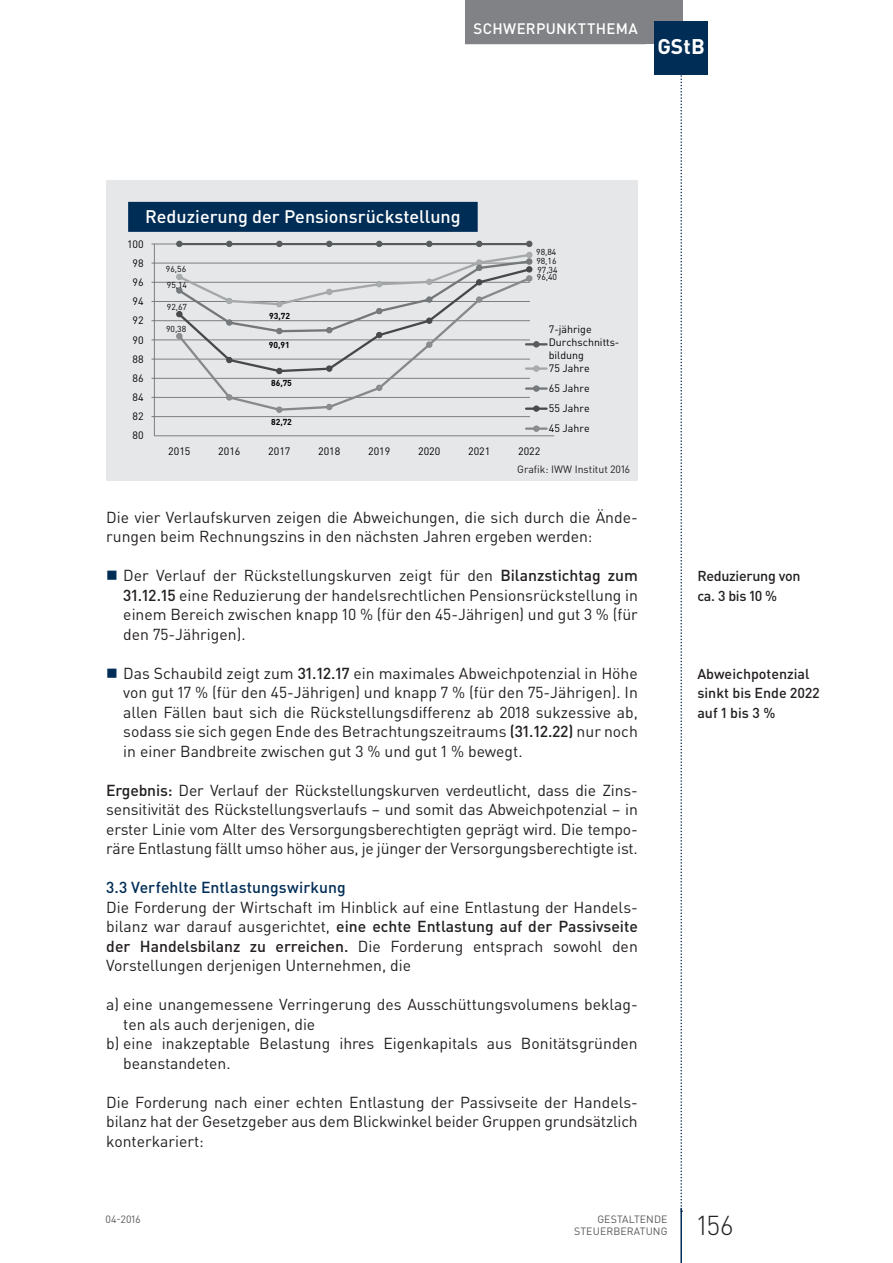
<style>
.page{position:relative;width:893px;height:1263px;background:#fff}
.page>*{position:absolute;margin:0;border:0;box-sizing:border-box;transform-origin:0 0}
.t1{font:300 27px "DIN Pro";color:#231f20}
.t2{font:700 21px "DIN Pro";color:#fff}
.t3{font:500 18px "DIN Pro";color:#fff}
.t4{font:15.75px/19.5px "DIN Pro";color:#231f20}
.t5{font:500 15.75px "DIN Pro";letter-spacing:.005em;color:#002d56}
.t6{font:500 15px "DIN Pro";letter-spacing:.02em;color:#fff}
.t7{font:500 14.25px/19.5px "DIN Pro";color:#231f20}
.t8{font:500 14.25px/19.5px "DIN Pro";letter-spacing:-.02em;color:#231f20}
.t9{font:10.65px/13px "DIN Offc Pro";color:#000001}
.t10{font:10.5px/12.8px "DIN Pro";letter-spacing:.01em;color:#57585a;text-align:right}
.t11{font:10.5px "DIN Pro";color:#231f20}
.t12{font:8.55px "DIN Offc Pro";color:#000001}
.t13{font:700 8.55px "DIN Offc Pro";letter-spacing:-.005em;color:#000001}
.s1{font-weight:500}
</style>
<div class="page">
<svg style="left:680px;top:74px;width:2px;height:1134px"></svg>
<div style="left:638px;top:0;width:44px;height:44px;background:#808285"></div>
<hr style="left:680px;top:1208px;width:2px;height:55px;background:#002d56">
<div style="left:465px;top:0;width:181px;height:44px;background:#808285"></div>
<div style="left:655px;top:21px;width:53px;height:53px;background:#002d56"></div>
<div style="left:107px;top:180px;width:531px;height:301px;background:#e6e7e9"></div>
<div style="left:128px;top:202px;width:350px;height:30px;background:#002d56"></div>
<hr style="left:152px;top:416px;width:378px;height:1px;background:#7c7f80">
<hr style="left:152px;top:397px;width:378px;height:1px;background:#7c7f80">
<hr style="left:152px;top:378px;width:378px;height:1px;background:#7c7f80">
<hr style="left:152px;top:359px;width:378px;height:1px;background:#7c7f80">
<hr style="left:152px;top:339px;width:378px;height:1px;background:#7c7f80">
<hr style="left:152px;top:320px;width:378px;height:1px;background:#7c7f80">
<hr style="left:152px;top:301px;width:378px;height:1px;background:#7c7f80">
<hr style="left:152px;top:282px;width:378px;height:1px;background:#7c7f80">
<hr style="left:152px;top:263px;width:378px;height:1px;background:#7c7f80">
<hr style="left:152px;top:244px;width:378px;height:1px;background:#7c7f80">
<hr style="left:154px;top:244px;width:1px;height:192px;background:#7c7f80">
<hr style="left:154px;top:435px;width:400px;height:1px;background:#7c7f80">
<svg style="left:176px;top:374px;width:354px;height:37px"></svg>
<svg style="left:226px;top:394px;width:6px;height:6px"></svg>
<svg style="left:276px;top:407px;width:6px;height:6px"></svg>
<svg style="left:326px;top:404px;width:6px;height:6px"></svg>
<svg style="left:376px;top:385px;width:6px;height:6px"></svg>
<hr style="left:526px;top:343px;width:21px;height:2px;background:#575a5b">
<hr style="left:526px;top:367px;width:21px;height:3px;background:#a4a7a7">
<svg style="left:176px;top:241px;width:363px;height:133px"></svg>
<div style="left:533px;top:365px;width:6px;height:7px;border:1px solid #a4a7a7;border-radius:50%"></div>
<hr style="left:526px;top:387px;width:21px;height:3px;background:#737779">
<div style="left:533px;top:385px;width:6px;height:7px;border:1px solid #737779;border-radius:50%"></div>
<hr style="left:526px;top:407px;width:21px;height:3px;background:#46484a">
<svg style="left:533px;top:406px;width:6px;height:6px"></svg>
<hr style="left:526px;top:427px;width:21px;height:3px;background:#85898a">
<svg style="left:533px;top:426px;width:6px;height:6px"></svg>
<p class="t6" style="left:473px;top:18px;width:166px">Schwerpun ktthema</p>
<h2 class="t2" style="left:657px;top:32px;width:49px">GStB</h2>
<p class="t3" style="left:145px;top:205px;width:317px">Reduzierung der Pensionsrückstellung</p>
<p class="t9" style="left:127px;top:236px;width:18px">100</p>
<p class="t9" style="left:133px;top:255px;width:13px">98</p>
<p class="t9" style="left:133px;top:274px;width:13px">96</p>
<p class="t9" style="left:133px;top:294px;width:13px">94</p>
<p class="t9" style="left:133px;top:313px;width:13px">92</p>
<p class="t9" style="left:133px;top:332px;width:13px">90</p>
<p class="t9" style="left:133px;top:351px;width:13px">88</p>
<p class="t9" style="left:133px;top:370px;width:13px">86</p>
<p class="t9" style="left:133px;top:390px;width:13px">84</p>
<p class="t9" style="left:133px;top:409px;width:13px">82</p>
<p class="t9" style="left:133px;top:428px;width:13px">80</p>
<p class="t12" style="left:166px;top:262px;width:22px">96,56</p>
<p class="t12" style="left:167px;top:278px;width:22px">95,14</p>
<p class="t12" style="left:167px;top:301px;width:22px">92,67</p>
<p class="t12" style="left:166px;top:323px;width:22px">90,38</p>
<p class="t13" style="left:269px;top:309px;width:22px">93,72</p>
<p class="t13" style="left:269px;top:337px;width:22px">90,91</p>
<p class="t13" style="left:271px;top:376px;width:22px">86,75</p>
<p class="t13" style="left:271px;top:415px;width:22px">82,72</p>
<p class="t12" style="left:536px;top:245px;width:22px">98,84</p>
<p class="t12" style="left:536px;top:254px;width:22px">98,16</p>
<p class="t12" style="left:537px;top:263px;width:22px">97,34</p>
<p class="t12" style="left:537px;top:270px;width:22px">96,40</p>
<p class="t9" style="left:549px;top:322px;width:72px">7-jährige<br>Durchschnitts&shy;bildung<br>75 Jahre</p>
<p class="t9" style="left:549px;top:377px;width:42px;line-height:20px;text-align:justify">65 Jahre 55 Jahre 45 Jahre</p>
<p class="t9" style="left:168px;top:443px;width:24px">2015</p>
<p class="t9" style="left:218px;top:443px;width:24px">2016</p>
<p class="t9" style="left:268px;top:443px;width:24px">2017</p>
<p class="t9" style="left:318px;top:443px;width:24px">2018</p>
<p class="t9" style="left:368px;top:443px;width:24px">2019</p>
<p class="t9" style="left:418px;top:443px;width:24px">2020</p>
<p class="t9" style="left:468px;top:443px;width:24px">2021</p>
<p class="t9" style="left:518px;top:443px;width:24px">2022</p>
<p class="t11" style="left:517px;top:462px;width:114px">Grafik: IWW Institut 2016</p>
<p class="t4" style="left:106px;top:507px;width:533px">Die vier Verlaufskurven zeigen die Abweichungen, die sich durch die Ände&shy;rungen beim Rechnungszins in den nächsten Jahren ergeben werden:</p>
<p class="t4" style="left:123px;top:565px;width:516px;text-align:justify">Der Verlauf der Rückstellungskurven zeigt für den <span class="s1">Bilanzstichtag zum 31.12.15</span> eine Reduzierung der handelsrechtlichen Pensionsrückstellung in einem Bereich zwischen knapp 10 % (für den 45-Jährigen) und gut 3 % (für den 75-Jährigen).</p>
<p class="t4" style="left:123px;top:663px;width:516px;text-align:justify">Das Schaubild zeigt zum <span class="s1">31.12.17</span> ein maximales Abweichpotenzial in Höhe von gut 17 % (für den 45-Jährigen) und knapp 7 % (für den 75-Jährigen). In allen Fällen baut sich die Rückstellungsdifferenz ab 2018 sukzessive ab, sodass sie sich gegen Ende des Betrachtungszeitraums <span class="s1">(31.12.22)</span> nur noch in einer Bandbreite zwischen gut 3 % und gut 1 % bewegt.</p>
<p class="t4" style="left:106px;top:780px;width:533px"><span class="s1">Ergebnis:</span> Der Verlauf der Rückstellungskurven verdeutlicht, dass die Zins&shy;sensitivität des Rückstellungsverlaufs – und somit das Abweichpotenzial – in erster Linie vom Alter des Versorgungsberechtigten geprägt wird. Die tempo&shy;räre Entlastung fällt umso höher aus, je jünger der Versorgungsberechtigte ist.</p>
<p class="t5" style="left:106px;top:877px;width:241px">3.3 Verfehlte Entlastungswirkung</p>
<p class="t4" style="left:106px;top:897px;width:533px">Die Forderung der Wirtschaft im Hinblick auf eine Entlastung der Handels&shy;bilanz war darauf ausgerichtet, <span class="s1">eine echte Entlastung auf der Passivseite der Handelsbilanz zu erreichen.</span> Die Forderung entsprach sowohl den Vorstellungen derjenigen Unternehmen, die</p>
<p class="t4" style="left:106px;top:994px;width:533px">a) eine unangemessene Verringerung des Ausschüttungsvolumens beklag-</p>
<p class="t4" style="left:123px;top:1014px;width:194px">ten als auch derjenigen, die</p>
<p class="t4" style="left:106px;top:1033px;width:533px">b) eine inakzeptable Belastung ihres Eigenkapitals aus Bonitätsgründen</p>
<p class="t4" style="left:123px;top:1053px;width:109px">beanstandeten.</p>
<p class="t4" style="left:106px;top:1092px;width:533px">Die Forderung nach einer echten Entlastung der Passivseite der Handels&shy;bilanz hat der Gesetzgeber aus dem Blickwinkel beider Gruppen grundsätzlich konterkariert:</p>
<p class="t8" style="left:697px;top:566px;width:105px">Reduzierung von ca. 3 bis 10 %</p>
<p class="t7" style="left:697px;top:663px;width:124px">Abweichpotenzial sinkt bis Ende 2022 auf 1 bis 3 %</p>
<p class="t10" style="left:106px;top:1212px;width:37px">04-2016</p>
<p class="t10" style="left:574px;top:1212px;width:95px">GESTALTENDE<br>STEUERBERATUNG</p>
<h1 class="t1" style="left:697px;top:1207px;width:37px">156</h1>
</div>
